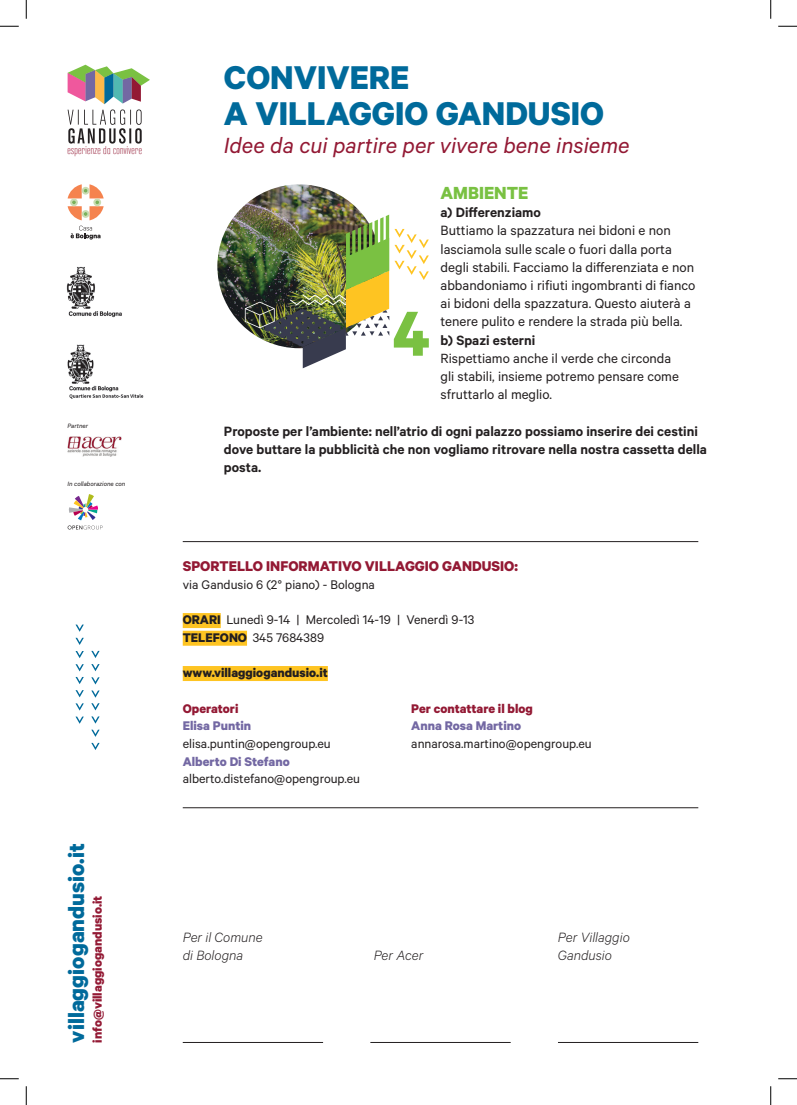
<style>
.page{position:relative;width:797px;height:1105px;background:#fff}
.page>*{position:absolute;margin:0;border:0;box-sizing:border-box;transform-origin:0 0}
.t1{font:700 37.12px/35.2px "Calibre";color:#006a9b}
.t2{font:italic 24.75px "Calibre";color:#931934}
.t3{font:700 24.75px "Calibre";color:#006a9b}
.t4{font:700 19.75px "Calibre";color:#79c142}
.t5{font:700 15.88px "Calibre";color:#931934}
.t6{font:15.12px/18.1px "Calibre";color:#231f20}
.t7{font:600 15.12px/18.1px "Calibre";color:#231f20}
.t8{font:italic 300 15.12px/18.1px "Calibre";color:#231f20}
.t9{font:15px/18px "Calibre";color:#231f20}
.t10{font:14.12px/17.6px "Calibre";color:#231f20}
.t11{font:700 14.12px "Calibre";color:#931934}
.t12{font:700 14.12px "Calibre";color:#7368a3}
.t13{font:700 14.12px "Calibre";color:#231f20}
.t14{font:11.5px "Chalet Comprime Milan Eighty";letter-spacing:.03em;color:#931934}
.t15{font:italic 7px "Calibre";color:#231f20}
.s1{font-weight:700}
</style>
<div class="page">
<svg style="left:68px;top:65px;width:82px;height:79px"></svg>
<svg style="left:71px;top:226px;width:30px;height:14px"></svg>
<svg style="left:68px;top:184px;width:36px;height:36px"></svg>
<img style="left:66px;top:266px;width:56px;height:51px">
<img style="left:67px;top:344px;width:77px;height:55px">
<img style="left:68px;top:436px;width:53px;height:21px">
<svg style="left:68px;top:494px;width:35px;height:35px"></svg>
<svg style="left:91px;top:677px;width:9px;height:7px"></svg>
<svg style="left:91px;top:664px;width:9px;height:7px"></svg>
<svg style="left:91px;top:651px;width:9px;height:7px"></svg>
<svg style="left:91px;top:743px;width:9px;height:7px"></svg>
<svg style="left:91px;top:730px;width:9px;height:7px"></svg>
<svg style="left:91px;top:716px;width:9px;height:8px"></svg>
<svg style="left:91px;top:690px;width:9px;height:20px"></svg>
<svg style="left:75px;top:664px;width:9px;height:7px"></svg>
<svg style="left:75px;top:651px;width:9px;height:7px"></svg>
<svg style="left:75px;top:638px;width:9px;height:7px"></svg>
<svg style="left:75px;top:625px;width:9px;height:7px"></svg>
<svg style="left:75px;top:717px;width:9px;height:7px"></svg>
<svg style="left:75px;top:703px;width:9px;height:7px"></svg>
<svg style="left:75px;top:690px;width:9px;height:7px"></svg>
<svg style="left:75px;top:677px;width:9px;height:7px"></svg>
<div style="left:183px;top:613px;width:38px;height:15px;background:#fec422"></div>
<div style="left:183px;top:631px;width:64px;height:15px;background:#fec422"></div>
<div style="left:183px;top:666px;width:145px;height:15px;background:#fec422"></div>
<hr style="left:183px;top:541px;width:515px;height:1px;background:#231f20">
<hr style="left:183px;top:807px;width:515px;height:1px;background:#231f20">
<hr style="left:183px;top:1042px;width:140px;height:1px;background:#231f20">
<hr style="left:370px;top:1042px;width:140px;height:1px;background:#231f20">
<hr style="left:558px;top:1042px;width:140px;height:1px;background:#231f20">
<img style="left:217px;top:184px;width:164px;height:164px;border-radius:82px">
<img style="left:245px;top:215px;width:184px;height:153px">
<svg style="left:0;top:25px;width:19px;height:2px"></svg>
<svg style="left:778px;top:25px;width:19px;height:2px"></svg>
<svg style="left:0;top:1078px;width:19px;height:1px"></svg>
<svg style="left:778px;top:1078px;width:19px;height:1px"></svg>
<svg style="left:25px;top:0;width:2px;height:19px"></svg>
<svg style="left:25px;top:1086px;width:2px;height:19px"></svg>
<svg style="left:770px;top:0;width:1px;height:19px"></svg>
<svg style="left:770px;top:1086px;width:1px;height:19px"></svg>
<p class="t14" style="left:68px;top:144px;width:76px">esperienze da convivere</p>
<p class="t15" style="left:68px;top:422px;width:22px">Partner</p>
<p class="t15" style="left:68px;top:480px;width:59px">In collaborazione con</p>
<h2 class="t3" style="left:61px;top:1042px;width:201px;rotate:-90deg">villaggiogandusio.it</h2>
<p class="t11" style="left:89px;top:1042px;width:148px;rotate:-90deg">info@villaggiogandusio.it</p>
<h1 class="t1" style="left:224px;top:59px;width:381px">CONVIVERE<br>A VILLAGGIO GANDUSIO</h1>
<h2 class="t2" style="left:224px;top:131px;width:407px">Idee da cui partire per vivere bene insieme</h2>
<h3 class="t4" style="left:440px;top:181px;width:89px">AMBIENTE</h3>
<p class="t7" style="left:440px;top:203px;width:102px">a) Differenziamo</p>
<p class="t6" style="left:440px;top:221px;width:256px">Buttiamo la spazzatura nei bidoni e non lasciamola sulle scale o fuori dalla porta degli stabili. Facciamo la differenziata e non abbandoniamo i rifiuti ingombranti di fianco ai bidoni della spazzatura. Questo aiuterà a tenere pulito e rendere la strada più bella.</p>
<p class="t7" style="left:440px;top:330px;width:96px">b) Spazi esterni</p>
<p class="t9" style="left:440px;top:348px;width:240px">Rispettiamo anche il verde che circonda gli stabili, insieme potremo pensare come sfruttarlo al meglio.</p>
<p class="t7" style="left:224px;top:422px;width:484px">Proposte per l’ambiente: nell’atrio di ogni palazzo possiamo inserire dei cestini dove buttare la pubblicità che non vogliamo ritrovare nella nostra cassetta della posta.</p>
<p class="t5" style="left:183px;top:557px;width:337px">SPORTELLO INFORMATIVO VILLAGGIO GANDUSIO:</p>
<p class="t10" style="left:183px;top:575px;width:194px">via Gandusio 6 (2° piano) - Bologna</p>
<p class="t10" style="left:183px;top:611px;width:293px"><span class="s1">ORARI</span> Lunedì 9-14 | Mercoledì 14-19 | Venerdì 9-13<br><span class="s1">TELEFONO</span> 345 7684389</p>
<p class="t13" style="left:183px;top:664px;width:147px">www.villaggiogandusio.it</p>
<p class="t11" style="left:183px;top:699px;width:57px">Operatori</p>
<p class="t12" style="left:183px;top:717px;width:70px">Elisa Puntin</p>
<p class="t10" style="left:183px;top:734px;width:150px">elisa.puntin@opengroup.eu</p>
<p class="t12" style="left:183px;top:752px;width:108px">Alberto Di Stefano</p>
<p class="t10" style="left:183px;top:769px;width:179px">alberto.distefano@opengroup.eu</p>
<p class="t11" style="left:411px;top:699px;width:123px">Per contattare il blog</p>
<p class="t12" style="left:411px;top:717px;width:111px">Anna Rosa Martino</p>
<p class="t10" style="left:411px;top:734px;width:182px">annarosa.martino@opengroup.eu</p>
<p class="t8" style="left:183px;top:927px;width:81px">Per il Comune di Bologna</p>
<p class="t8" style="left:374px;top:945px;width:51px">Per Acer</p>
<p class="t8" style="left:558px;top:927px;width:73px">Per Villaggio<br>Gandusio</p>
</div>
